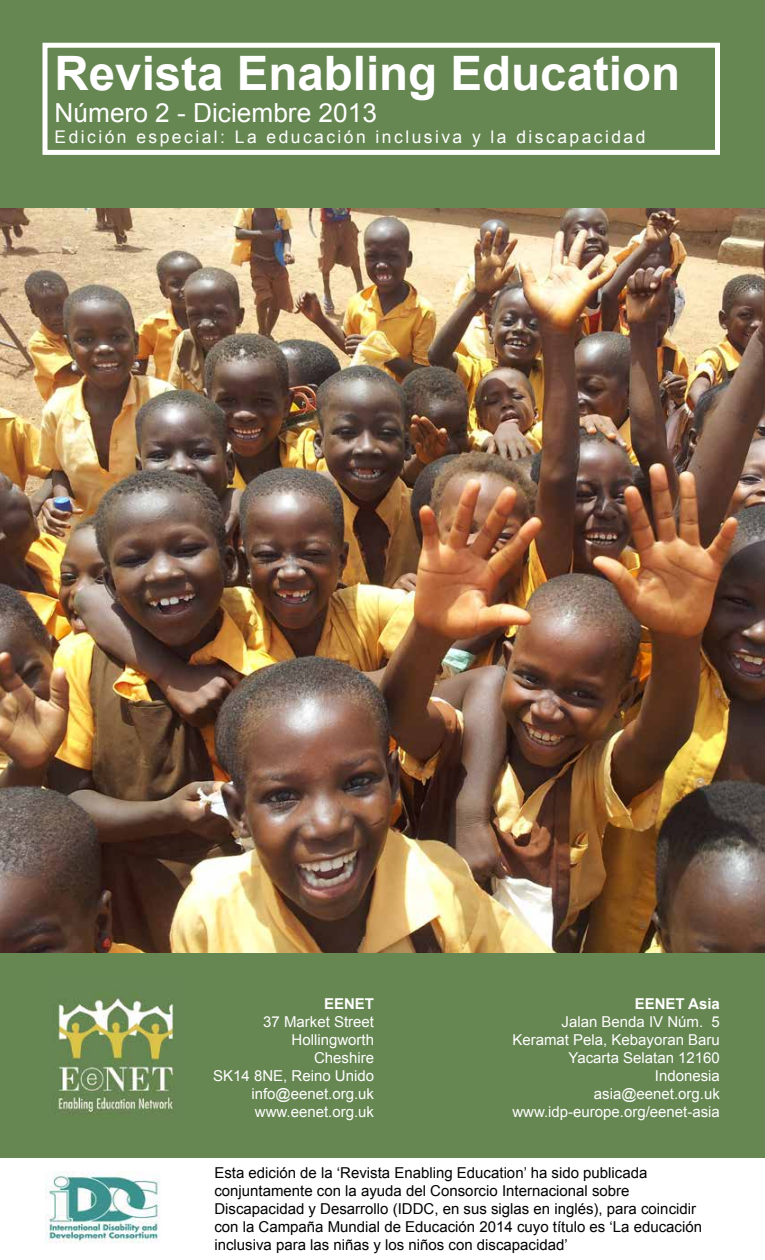
<style>
.page{position:relative;width:765px;height:1260px;background:#fff}
.page>*{position:absolute;margin:0;border:0;box-sizing:border-box;transform-origin:0 0}
.t1{font:700 47.5px "Arial";color:#fff}
.t2{font:26.25px "Arial";color:#fff}
.t3{font:17.5px "Arial";letter-spacing:.14em;color:#fff}
.t4{font:15px/18px "Arial";color:#000}
.t5{font:15px/18px "Arial";color:#fff;text-align:right}
.t6{font:700 15px "Arial";color:#fff}
</style>
<div class="page">
<div style="left:0;top:0;width:765px;height:214px;background:#668652"></div>
<div style="left:42px;top:43px;width:678px;height:112px;border:5px solid #fff"></div>
<img style="left:0;top:208px;width:765px;height:745px">
<div style="left:0;top:953px;width:765px;height:205px;background:#668652"></div>
<img style="left:45px;top:1171px;width:115px;height:72px">
<img style="left:58px;top:992px;width:117px;height:123px">
<h1 class="t1" style="left:55px;top:42px;width:627px">Revista Enabling Education</h1>
<h2 class="t2" style="left:55px;top:95px;width:324px">Número 2 - Diciembre 2013</h2>
<p class="t3" style="left:55px;top:125px;width:592px">Edición especial: La educación inclusiva y la discapacidad</p>
<p class="t6" style="left:324px;top:993px;width:52px">EENET</p>
<p class="t5" style="left:213px;top:1013px;width:162px">37 Market Street<br>Hollingworth<br>Cheshire<br>SK14 8NE, Reino Unido info@eenet.org.uk www.eenet.org.uk</p>
<p class="t6" style="left:635px;top:993px;width:87px">EENET Asia</p>
<p class="t5" style="left:512px;top:1013px;width:209px">Jalan Benda IV Núm. 5<br>Keramat Pela, Kebayoran Baru<br>Yacarta Selatan 12160<br>Indonesia<br>asia@eenet.org.uk www.idp-europe.org/eenet-asia</p>
<p class="t4" style="left:214px;top:1164px;width:489px">Esta edición de la ‘Revista Enabling Education’ ha sido publicada conjuntamente con la ayuda del Consorcio Internacional sobre Discapacidad y Desarrollo (IDDC, en sus siglas en inglés), para coincidir con la Campaña Mundial de Educación 2014 cuyo título es ‘La educación inclusiva para las niñas y los niños con discapacidad’</p>
</div>
